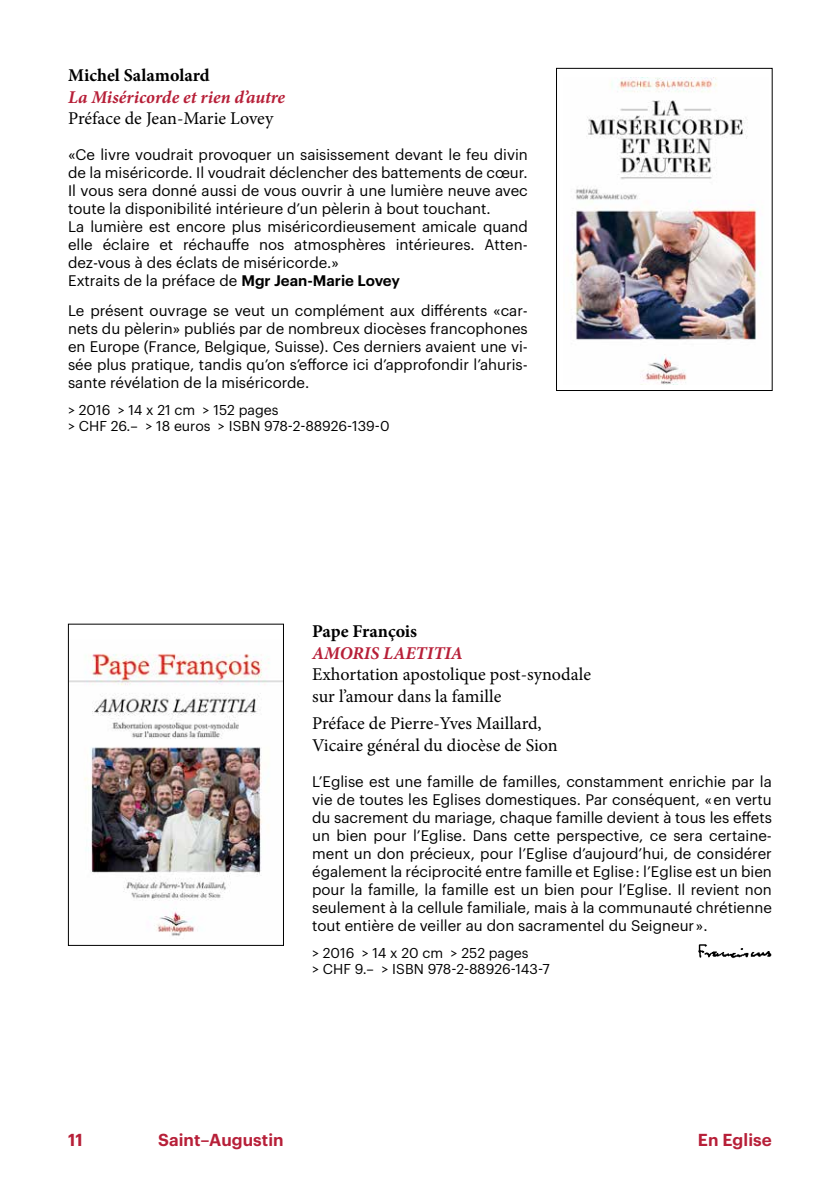
<style>
.page{position:relative;width:840px;height:1191px;background:#fff}
.page>*{position:absolute;margin:0;border:0;box-sizing:border-box;transform-origin:0 0}
.t1{font:18px/21.6px "Minion Pro";color:#000}
.t2{font:italic 700 18px "Minion Pro";color:#b71f38}
.t3{font:700 18px "Minion Pro";color:#000}
.t4{font:600 17px "Graphik";letter-spacing:.005em;color:#b71f38}
.t5{font:15px/18px "Graphik";color:#000;text-align:justify}
.t6{font:14px/16px "Graphik";color:#000}
.s1{font-weight:600}
</style>
<div class="page">
<img style="left:571px;top:77px;width:190px;height:307px">
<div style="left:556px;top:68px;width:216px;height:323px;border:1px solid #000"></div>
<img style="left:70px;top:653px;width:211px;height:283px">
<div style="left:68px;top:624px;width:215px;height:321px;border:1px solid #000"></div>
<img style="left:698px;top:944px;width:74px;height:15px">
<p class="t3" style="left:68px;top:63px;width:143px">Michel Salamolard</p>
<p class="t2" style="left:68px;top:84px;width:218px">La Miséricorde et rien d’autre</p>
<p class="t1" style="left:68px;top:108px;width:206px">Préface de Jean-Marie Lovey</p>
<p class="t5" style="left:68px;top:145px;width:461px;text-align:left">«Ce livre voudrait provoquer un saisissement devant le feu divin de la miséricorde. Il voudrait déclencher des battements de cœur.<br>Il vous sera donné aussi de vous ouvrir à une lumière neuve avec toute la disponibilité intérieure d’un pèlerin à bout touchant.<br>La lumière est encore plus miséricordieusement amicale quand elle éclaire et réchauffe nos atmosphères intérieures. Atten&shy;dez-vous à des éclats de miséricorde.»<br>Extraits de la préface de <span class="s1">Mgr Jean-Marie Lovey</span></p>
<p class="t5" style="left:68px;top:300px;width:461px">Le présent ouvrage se veut un complément aux différents «car&shy;nets du pèlerin» publiés par de nombreux diocèses francophones en Europe (France, Belgique, Suisse). Ces derniers avaient une vi&shy;sée plus pratique, tandis qu’on s’efforce ici d’approfondir l’ahuris&shy;sante révélation de la miséricorde.</p>
<p class="t6" style="left:68px;top:401px;width:323px">&gt; 2016 &gt; 14 x 21 cm &gt; 152 pages<br>&gt; CHF 26.– &gt; 18 euros &gt; ISBN 978-2-88926-139-0</p>
<p class="t3" style="left:312px;top:618px;width:106px">Pape François</p>
<p class="t2" style="left:312px;top:640px;width:152px">AMORIS LAETITIA</p>
<p class="t1" style="left:312px;top:663px;width:280px">Exhortation apostolique post-synodale sur l’amour dans la famille</p>
<p class="t1" style="left:312px;top:712px;width:247px">Préface de Pierre-Yves Maillard,<br>Vicaire général du diocèse de Sion</p>
<p class="t5" style="left:312px;top:771px;width:461px">L’Eglise est une famille de familles, constamment enrichie par la vie de toutes les Eglises domestiques. Par conséquent, « en vertu du sacrement du mariage, chaque famille devient à tous les effets un bien pour l’Eglise. Dans cette perspective, ce sera certaine&shy;ment un don précieux, pour l’Eglise d’aujourd’hui, de considérer également la réciprocité entre famille et Eglise : l’Eglise est un bien pour la famille, la famille est un bien pour l’Eglise. Il revient non seulement à la cellule familiale, mais à la communauté chrétienne tout entière de veiller au don sacramentel du Seigneur ».</p>
<p class="t6" style="left:312px;top:943px;width:239px">&gt; 2016 &gt; 14 x 20 cm &gt; 252 pages<br>&gt; CHF 9.– &gt; ISBN 978-2-88926-143-7</p>
<p class="t4" style="left:68px;top:1126px;width:16px">11</p>
<p class="t4" style="left:158px;top:1126px;width:127px">Saint–Augustin</p>
<p class="t4" style="left:697px;top:1126px;width:76px">En Eglise</p>
</div>
